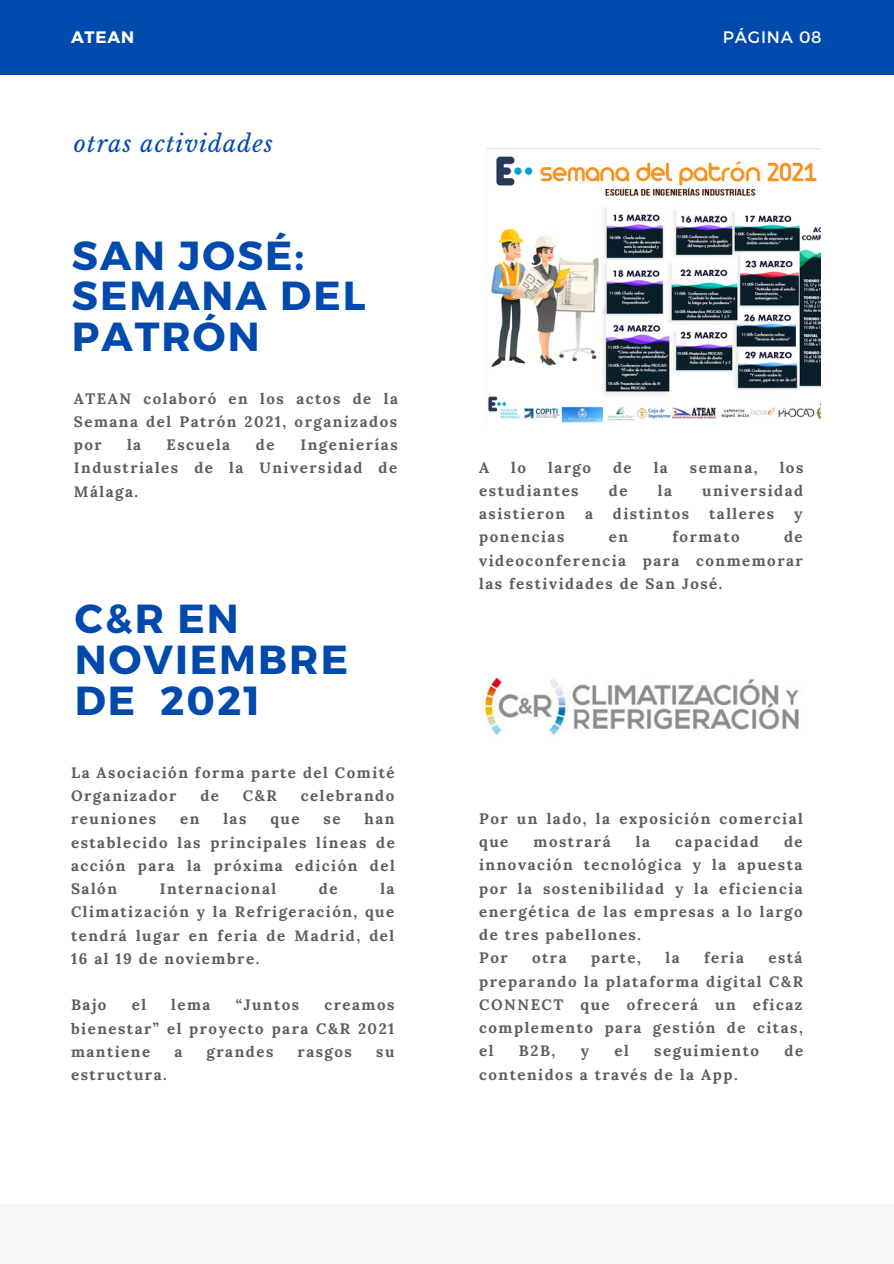
<style>
.page{position:relative;width:894px;height:1264px;background:#fff}
.page>*{position:absolute;margin:0;border:0;box-sizing:border-box;transform-origin:0 0}
.t1{font:700 40.5px/40.5px "Montserrat";letter-spacing:.05em;color:#004aad}
.t2{font:italic 23.1px "Libre Baskerville";letter-spacing:.05em;color:#004aad}
.t3{font:16.5px "Montserrat";letter-spacing:.05em;color:#fff}
.t4{font:700 16.5px "Montserrat";letter-spacing:.05em;color:#fff}
.t5{font:700 15.15px/23.2px "Lora";letter-spacing:.1em;color:#5e5e5e;text-align:justify}
</style>
<div class="page">
<div style="left:0;top:0;width:893px;height:74px;background:#004aad"></div>
<img style="left:486px;top:149px;width:334px;height:274px">
<div style="left:0;top:1204px;width:893px;height:59px;background:#f8f8f8"></div>
<img style="left:482px;top:677px;width:317px;height:60px">
<p class="t4" style="left:71px;top:27px;width:65px">ATEAN</p>
<p class="t3" style="left:722px;top:27px;width:100px">PÁGINA 08</p>
<p class="t2" style="left:74px;top:129px;width:201px">otras actividades</p>
<p class="t1" style="left:72px;top:233px;width:295px">SAN JOSÉ:<br>SEMANA DEL<br>PATRÓN</p>
<p class="t5" style="left:74px;top:386px;width:325px">ATEAN colaboró en los actos de la Semana del Patrón 2021, organizados por</p>
<p class="t5" style="left:74px;top:433px;width:325px;text-indent:226px">Ingenierías Industriales de la Universidad de Málaga.</p>
<p class="t5" style="left:127px;top:433px;width:16px">la</p>
<p class="t5" style="left:166px;top:433px;width:65px">Escuela</p>
<p class="t5" style="left:256px;top:433px;width:20px">de</p>
<p class="t1" style="left:75px;top:596px;width:274px">C&amp;R EN<br>NOVIEMBRE<br>DE 2021</p>
<p class="t5" style="left:71px;top:760px;width:325px">La Asociación forma parte del Comité<br>Organizador</p>
<p class="t5" style="left:200px;top:784px;width:20px">de</p>
<p class="t5" style="left:243px;top:784px;width:35px">C&amp;R</p>
<p class="t5" style="left:301px;top:784px;width:95px">celebrando</p>
<p class="t5" style="left:71px;top:807px;width:87px">reuniones</p>
<p class="t5" style="left:180px;top:807px;width:21px">en</p>
<p class="t5" style="left:223px;top:807px;width:25px">las</p>
<p class="t5" style="left:270px;top:807px;width:31px">que</p>
<p class="t5" style="left:323px;top:807px;width:18px">se</p>
<p class="t5" style="left:71px;top:807px;width:325px;text-indent:293px">han establecido las principales líneas de acción para la próxima edición del Salón</p>
<p class="t5" style="left:160px;top:876px;width:118px">Internacional</p>
<p class="t5" style="left:319px;top:876px;width:20px">de</p>
<p class="t5" style="left:71px;top:876px;width:325px;text-indent:309px">la Climatización y la Refrigeración, que tendrá lugar en feria de Madrid, del 16 al 19 de noviembre.</p>
<p class="t5" style="left:71px;top:993px;width:37px">Bajo</p>
<p class="t5" style="left:132px;top:993px;width:16px">el</p>
<p class="t5" style="left:171px;top:993px;width:41px">lema</p>
<p class="t5" style="left:236px;top:993px;width:65px">“Juntos</p>
<p class="t5" style="left:71px;top:993px;width:325px;text-indent:253px">creamos bienestar” el proyecto para C&amp;R 2021 mantiene</p>
<p class="t5" style="left:174px;top:1039px;width:9px">a</p>
<p class="t5" style="left:206px;top:1039px;width:68px">grandes</p>
<p class="t5" style="left:297px;top:1039px;width:56px">rasgos</p>
<p class="t5" style="left:376px;top:1039px;width:20px">su</p>
<p class="t5" style="left:71px;top:1062px;width:97px">estructura.</p>
<p class="t5" style="left:479px;top:455px;width:12px">A</p>
<p class="t5" style="left:511px;top:455px;width:16px">lo</p>
<p class="t5" style="left:548px;top:455px;width:44px">largo</p>
<p class="t5" style="left:613px;top:455px;width:20px">de</p>
<p class="t5" style="left:653px;top:455px;width:16px">la</p>
<p class="t5" style="left:689px;top:455px;width:69px">semana,</p>
<p class="t5" style="left:779px;top:455px;width:25px">los</p>
<p class="t5" style="left:479px;top:478px;width:101px">estudiantes</p>
<p class="t5" style="left:608px;top:478px;width:20px">de</p>
<p class="t5" style="left:657px;top:478px;width:16px">la</p>
<p class="t5" style="left:702px;top:478px;width:102px">universidad</p>
<p class="t5" style="left:479px;top:502px;width:87px">asistieron</p>
<p class="t5" style="left:585px;top:502px;width:9px">a</p>
<p class="t5" style="left:612px;top:502px;width:78px">distintos</p>
<p class="t5" style="left:709px;top:502px;width:67px">talleres</p>
<p class="t5" style="left:794px;top:502px;width:10px">y</p>
<p class="t5" style="left:479px;top:525px;width:87px">ponencias</p>
<p class="t5" style="left:608px;top:525px;width:21px">en</p>
<p class="t5" style="left:672px;top:525px;width:69px">formato</p>
<p class="t5" style="left:479px;top:525px;width:325px;text-indent:305px">de videoconferencia para conmemorar las festividades de San José.</p>
<p class="t5" style="left:479px;top:806px;width:325px">Por un lado, la exposición comercial que</p>
<p class="t5" style="left:533px;top:830px;width:78px">mostrará</p>
<p class="t5" style="left:635px;top:830px;width:16px">la</p>
<p class="t5" style="left:675px;top:830px;width:85px">capacidad</p>
<p class="t5" style="left:479px;top:830px;width:325px;text-indent:305px">de innovación tecnológica y la apuesta por la sostenibilidad y la eficiencia energética de las empresas a lo largo de tres pabellones.</p>
<p class="t5" style="left:479px;top:946px;width:30px">Por</p>
<p class="t5" style="left:532px;top:946px;width:36px">otra</p>
<p class="t5" style="left:591px;top:946px;width:51px">parte,</p>
<p class="t5" style="left:665px;top:946px;width:16px">la</p>
<p class="t5" style="left:703px;top:946px;width:41px">feria</p>
<p class="t5" style="left:479px;top:946px;width:325px;text-indent:289px">está preparando la plataforma digital C&amp;R CONNECT que ofrecerá un eficaz complemento para gestión de citas, el</p>
<p class="t5" style="left:519px;top:1039px;width:38px">B2B,</p>
<p class="t5" style="left:580px;top:1039px;width:10px">y</p>
<p class="t5" style="left:614px;top:1039px;width:16px">el</p>
<p class="t5" style="left:654px;top:1039px;width:106px">seguimiento</p>
<p class="t5" style="left:784px;top:1039px;width:20px">de</p>
<p class="t5" style="left:479px;top:1062px;width:260px">contenidos a través de la App.</p>
</div>
